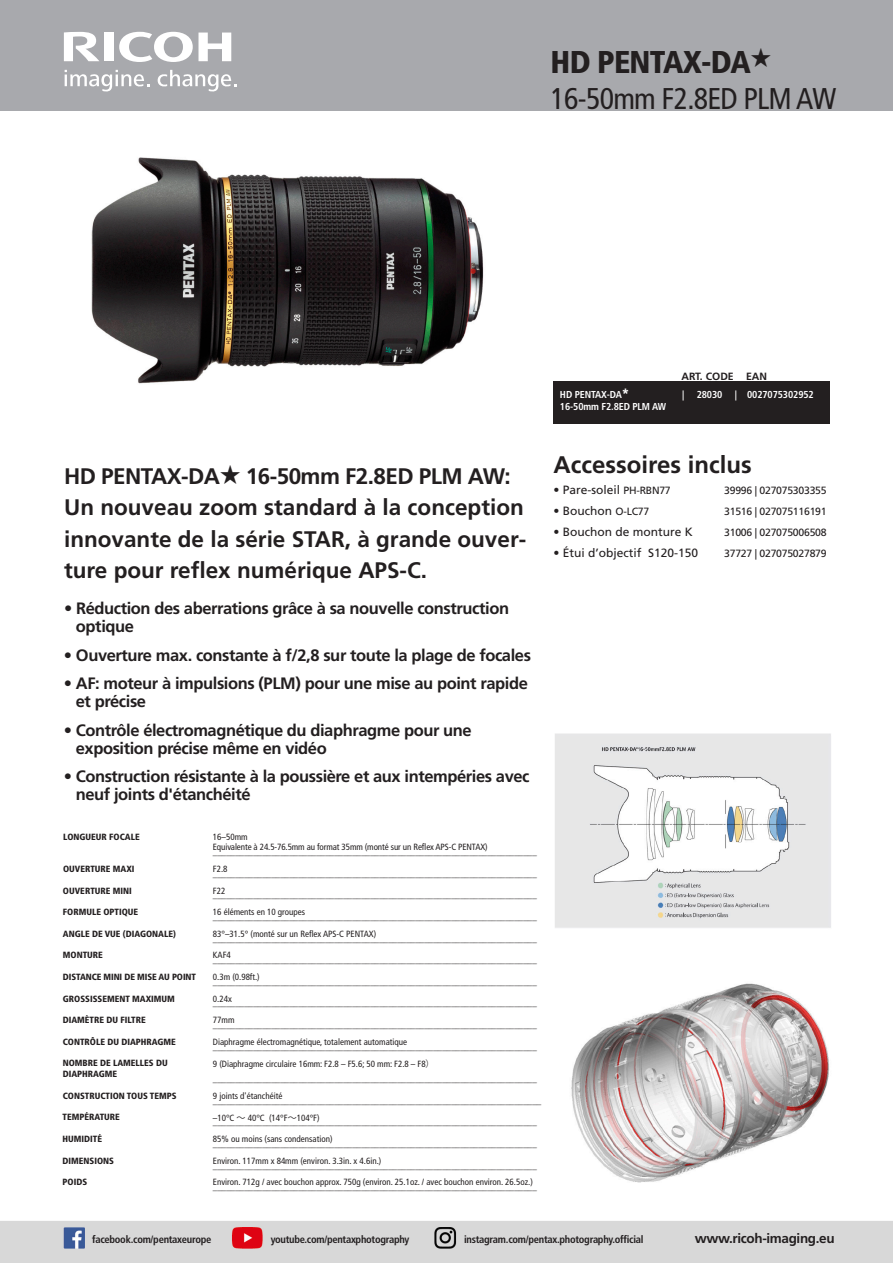
<style>
.page{position:relative;width:893px;height:1263px;background:#fff}
.page>*{position:absolute;margin:0;border:0;box-sizing:border-box;transform-origin:0 0}
.t1{font:900 condensed 31.5px "Frutiger LT Std";letter-spacing:-.025em;color:#231f20}
.t2{font:condensed 30px "Frutiger LT Std";letter-spacing:-.025em;color:#231f20}
.t3{font:700 24px "Frutiger LT Std";color:#231f20}
.t4{font:700 22.5px/31.5px "Frutiger LT Std";color:#231f20}
.t5{font:700 16.5px/18px "Frutiger LT Std";letter-spacing:-.025em;color:#231f20}
.t6{font:700 13.5px "Frutiger LT Std";letter-spacing:-.025em;color:#231f20}
.t7{font:12px "Frutiger LT Std";color:#231f20}
.t8{font:700 condensed 10.5px "Frutiger LT Std";letter-spacing:-.025em;color:#231f20}
.t9{font:10.5px "Frutiger LT Std";letter-spacing:-.025em;color:#231f20}
.t10{font:700 10.5px "Frutiger LT Std";color:#231f20}
.t11{font:700 condensed 10.05px "Frutiger LT Std";letter-spacing:-.01em;color:#fff}
.t12{font:condensed 9px/16.8px "Frutiger LT Std";color:#231f20}
.t13{font:900 condensed 9px/10.8px "Frutiger LT Std";color:#231f20}
.s1{font-stretch:normal;font-size:13.5px}
.s2{font-family:"Menlo";font-size:36px}
.s3{font-family:"Koz Go Pr 6 N";font-stretch:normal}
.s4{font-size:10.5px}
</style>
<div class="page">
<img style="left:0;top:157px;width:893px;height:1106px">
<div style="left:553px;top:381px;width:276px;height:43px;background:#231f20"></div>
<div style="left:0;top:0;width:893px;height:111px;background:#a8a9ad"></div>
<svg style="left:119px;top:32px;width:112px;height:30px"></svg>
<div style="left:104px;top:33px;width:10px;height:28px;background:#fff"></div>
<svg style="left:64px;top:32px;width:35px;height:29px"></svg>
<svg style="left:65px;top:70px;width:84px;height:22px"></svg>
<svg style="left:158px;top:70px;width:79px;height:22px"></svg>
<h1 class="t1" style="left:551px;top:43px;width:223px">HD PENTAX-DA<sup>★</sup></h1>
<h2 class="t2" style="left:551px;top:81px;width:287px">16-50mm F2.8ED PLM AW</h2>
<p class="t10" style="left:681px;top:370px;width:87px">ART. CODE EAN</p>
<p class="t11" style="left:560px;top:389px;width:71px">HD PENTAX-DA<span class="s1">*</span></p>
<p class="t11" style="left:682px;top:389px;width:133px">| 28030 | 0027075302952</p>
<p class="t11" style="left:560px;top:401px;width:108px">16-50mm F2.8ED PLM AW</p>
<h3 class="t4" style="left:64px;top:460px;width:464px">HD PENTAX-DA<span class="s2">★</span> 16-50mm F2.8ED PLM AW:<br>Un nouveau zoom standard à la conception innovante de la série STAR, à grande ouver&shy;ture pour reflex numérique APS-C.</h3>
<h3 class="t5" style="left:76px;top:600px;width:435px;text-indent:-12px">• Réduction des aberrations grâce à sa nouvelle construction optique</h3>
<h3 class="t5" style="left:64px;top:646px;width:469px">• Ouverture max. constante à f/2,8 sur toute la plage de focales</h3>
<h3 class="t5" style="left:76px;top:675px;width:453px;text-indent:-12px">• AF: moteur à impulsions (PLM) pour une mise au point rapide et précise</h3>
<h3 class="t5" style="left:76px;top:721px;width:397px;text-indent:-12px">• Contrôle électromagnétique du diaphragme pour une exposition précise même en vidéo</h3>
<h3 class="t5" style="left:76px;top:768px;width:455px;text-indent:-12px">• Construction résistante à la poussière et aux intempéries avec neuf joints d'étanchéité</h3>
<p class="t13" style="left:63px;top:831px;width:78px">LONGUEUR FOCALE</p>
<p class="t13" style="left:63px;top:863px;width:73px">OUVERTURE MAXI</p>
<p class="t13" style="left:63px;top:885px;width:70px">OUVERTURE MINI</p>
<p class="t13" style="left:63px;top:907px;width:77px">FORMULE OPTIQUE</p>
<p class="t13" style="left:63px;top:928px;width:115px">ANGLE DE VUE (DIAGONALE)</p>
<p class="t13" style="left:63px;top:950px;width:42px">MONTURE</p>
<p class="t13" style="left:63px;top:971px;width:135px">DISTANCE MINI DE MISE AU POINT</p>
<p class="t13" style="left:63px;top:993px;width:114px">GROSSISSEMENT MAXIMUM</p>
<p class="t13" style="left:63px;top:1015px;width:84px">DIAMÈTRE DU FILTRE</p>
<p class="t13" style="left:63px;top:1036px;width:115px">CONTRÔLE DU DIAPHRAGME</p>
<p class="t13" style="left:63px;top:1058px;width:107px">NOMBRE DE LAMELLES DU<br>DIAPHRAGME</p>
<p class="t13" style="left:63px;top:1090px;width:115px">CONSTRUCTION TOUS TEMPS</p>
<p class="t13" style="left:63px;top:1112px;width:59px">TEMPÉRATURE</p>
<p class="t13" style="left:63px;top:1133px;width:41px">HUMIDITÉ</p>
<p class="t13" style="left:63px;top:1155px;width:53px">DIMENSIONS</p>
<p class="t13" style="left:63px;top:1177px;width:26px">POIDS</p>
<p class="t12" style="left:213px;top:831px;width:276px;line-height:10.8px">16–50mm<br>Equivalente à 24.5-76.5mm au format 35mm (monté sur un Reflex APS-C PENTAX)</p>
<p class="t12" style="left:213px;top:844px;width:326px">________________________________________________________________________<br>F2.8</p>
<p class="t12" style="left:213px;top:865px;width:326px">________________________________________________________________________<br>F22</p>
<p class="t12" style="left:213px;top:887px;width:326px">________________________________________________________________________<br>16 éléments en 10 groupes</p>
<p class="t12" style="left:213px;top:909px;width:326px">________________________________________________________________________<br>83°–31.5° (monté sur un Reflex APS-C PENTAX)</p>
<p class="t12" style="left:213px;top:930px;width:326px">________________________________________________________________________<br>KAF4</p>
<p class="t12" style="left:213px;top:952px;width:326px">________________________________________________________________________<br>0.3m (0.98ft.)</p>
<p class="t12" style="left:213px;top:973px;width:326px">________________________________________________________________________<br>0.24x</p>
<p class="t12" style="left:213px;top:995px;width:326px">________________________________________________________________________<br>77mm</p>
<p class="t12" style="left:213px;top:1017px;width:326px">________________________________________________________________________<br>Diaphragme électromagnétique, totalement automatique</p>
<p class="t12" style="left:213px;top:1038px;width:326px">________________________________________________________________________<br>9 (Diaphragme circulaire 16mm: F2.8 – F5.6; 50 mm: F2.8 – F8<span class="s3">）</span></p>
<p class="t12" style="left:213px;top:1071px;width:326px">________________________________________________________________________<br>9 joints d'étanchéité</p>
<p class="t12" style="left:213px;top:1092px;width:330px">_________________________________________________________________________ –10°C <span class="s3">～</span> 40°C (14°F<span class="s3">～</span>104°F)</p>
<p class="t12" style="left:213px;top:1114px;width:326px">________________________________________________________________________<br>85% ou moins (sans condensation)</p>
<p class="t12" style="left:213px;top:1135px;width:326px">________________________________________________________________________<br>Environ. 117mm x 84mm (environ. 3.3in. x 4.6in.)</p>
<p class="t12" style="left:213px;top:1157px;width:326px">________________________________________________________________________<br>Environ. 712g / avec bouchon approx. 750g (environ. 25.1oz. / avec bouchon environ. 26.5oz.)</p>
<p class="t12" style="left:213px;top:1179px;width:326px">________________________________________________________________________</p>
<h3 class="t3" style="left:554px;top:450px;width:200px">Accessoires inclus</h3>
<h3 class="t7" style="left:554px;top:483px;width:119px">• Pare-soleil <span class="s4">PH-RBN77</span></h3>
<p class="t9" style="left:724px;top:484px;width:104px">39996 | 027075303355</p>
<h3 class="t7" style="left:554px;top:504px;width:97px">• Bouchon <span class="s4">O-LC77</span></h3>
<p class="t9" style="left:724px;top:505px;width:104px">31516 | 027075116191</p>
<h3 class="t7" style="left:553px;top:525px;width:141px">• Bouchon de monture K</h3>
<p class="t9" style="left:724px;top:526px;width:104px">31006 | 027075006508</p>
<h3 class="t7" style="left:553px;top:546px;width:146px">• Étui d’objectif S120-150</h3>
<p class="t9" style="left:724px;top:547px;width:104px">37727 | 027075027879</p>
<p class="t8" style="left:92px;top:1233px;width:121px">facebook.com/pentaxeurope</p>
<p class="t8" style="left:271px;top:1233px;width:140px">youtube.com/pentaxphotography</p>
<p class="t8" style="left:464px;top:1233px;width:181px">instagram.com/pentax.photography.official</p>
<h3 class="t6" style="left:695px;top:1231px;width:141px">www.ricoh-imaging.eu</h3>
</div>
